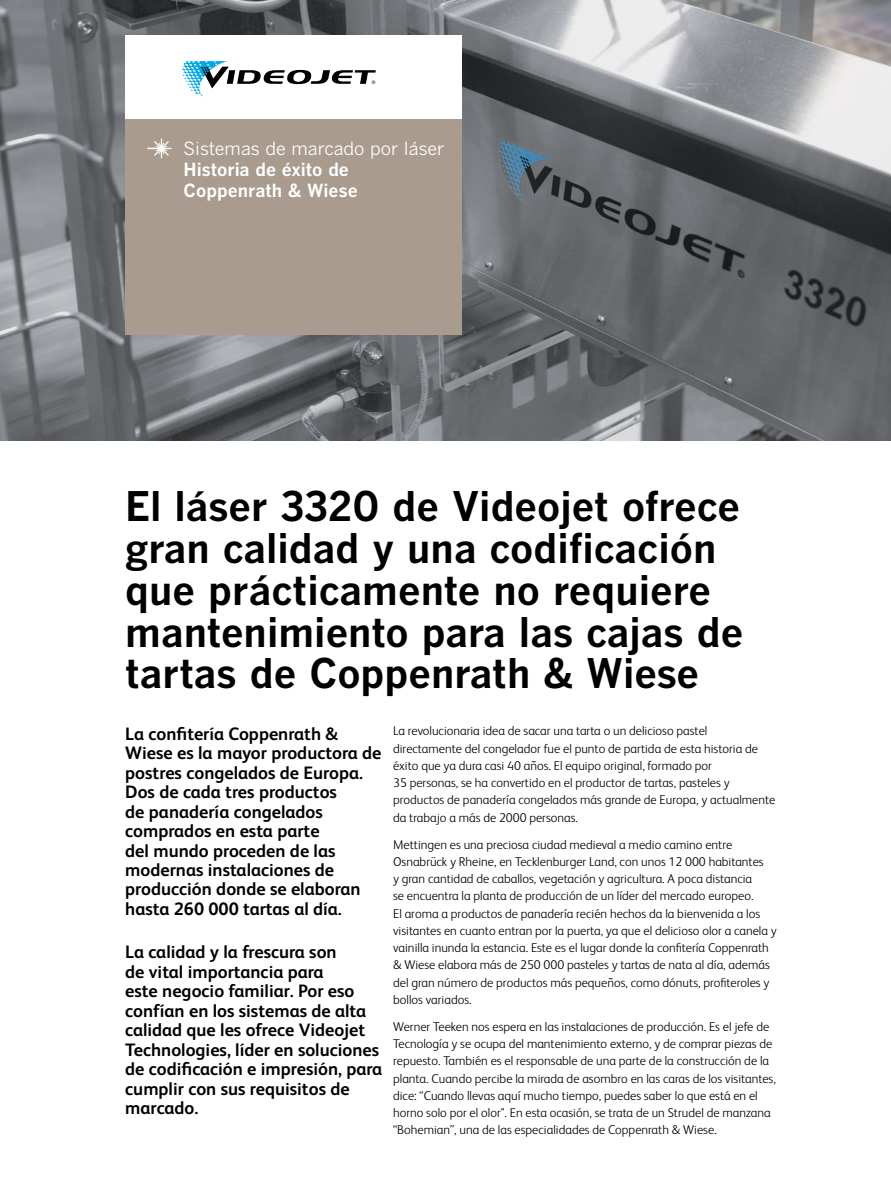
<style>
.page{position:relative;width:891px;height:1188px;background:#fff}
.page>*{position:absolute;margin:0;border:0;box-sizing:border-box;transform-origin:0 0}
.t1{font:40.5px/41.7px "Benton Got Bol";color:#000}
.t2{font:700 18px/19.5px "FS Albert";color:#000}
.t3{font:18px/21px "Benton Got Bol";color:#fff}
.t4{font:18px "Benton Got Reg";color:#fff}
.t5{font:300 12.75px/17.2px "FS Albert";color:#000}
</style>
<div class="page">
<img style="left:0;top:0;width:891px;height:441px">
<div style="left:125px;top:36px;width:337px;height:83px;background:#fff"></div>
<div style="left:125px;top:119px;width:337px;height:216px;background:#a99b8d"></div>
<svg style="left:147px;top:139px;width:24px;height:19px"></svg>
<svg style="left:183px;top:61px;width:193px;height:35px"></svg>
<h2 class="t4" style="left:184px;top:137px;width:262px">Sistemas de marcado por láser</h2>
<h2 class="t3" style="left:184px;top:158px;width:176px">Historia de éxito de<br>Coppenrath &amp; Wiese</h2>
<h1 class="t1" style="left:125px;top:485px;width:620px">El láser 3320 de Videojet ofrece gran calidad y una codificación que prácticamente no requiere mantenimiento para las cajas de tartas de Coppenrath &amp; Wiese</h1>
<p class="t5" style="left:393px;top:722px;width:384px">La revolucionaria idea de sacar una tarta o un delicioso pastel directamente del congelador fue el punto de partida de esta historia de éxito que ya dura casi 40 años. El equipo original, formado por<br>35 personas, se ha convertido en el productor de tartas, pasteles y productos de panadería congelados más grande de Europa, y actualmente da trabajo a más de 2000 personas.</p>
<p class="t5" style="left:393px;top:836px;width:385px">Mettingen es una preciosa ciudad medieval a medio camino entre Osnabrück y Rheine, en Tecklenburger Land, con unos 12 000 habitantes<br>y gran cantidad de caballos, vegetación y agricultura. A poca distancia<br>se encuentra la planta de producción de un líder del mercado europeo.<br>El aroma a productos de panadería recién hechos da la bienvenida a los visitantes en cuanto entran por la puerta, ya que el delicioso olor a canela y vainilla inunda la estancia. Este es el lugar donde la confitería Coppenrath &amp; Wiese elabora más de 250 000 pasteles y tartas de nata al día, además del gran número de productos más pequeños, como dónuts, profiteroles y bollos variados.</p>
<p class="t5" style="left:393px;top:1018px;width:384px">Werner Teeken nos espera en las instalaciones de producción. Es el jefe de Tecnología y se ocupa del mantenimiento externo, y de comprar piezas de repuesto. También es el responsable de una parte de la construcción de la planta. Cuando percibe la mirada de asombro en las caras de los visitantes, dice: “Cuando llevas aquí mucho tiempo, puedes saber lo que está en el horno solo por el olor". En esta ocasión, se trata de un Strudel de manzana “Bohemian”, una de las especialidades de Coppenrath &amp; Wiese.</p>
<p class="t2" style="left:125px;top:723px;width:258px">La confitería Coppenrath &amp;<br>Wiese es la mayor productora de postres congelados de Europa.<br>Dos de cada tres productos<br>de panadería congelados comprados en esta parte<br>del mundo proceden de las modernas instalaciones de producción donde se elaboran hasta 260 000 tartas al día.</p>
<p class="t2" style="left:125px;top:942px;width:259px">La calidad y la frescura son<br>de vital importancia para<br>este negocio familiar. Por eso confían en los sistemas de alta calidad que les ofrece Videojet<br>Technologies, líder en soluciones de codificación e impresión, para cumplir con sus requisitos de marcado.</p>
</div>
